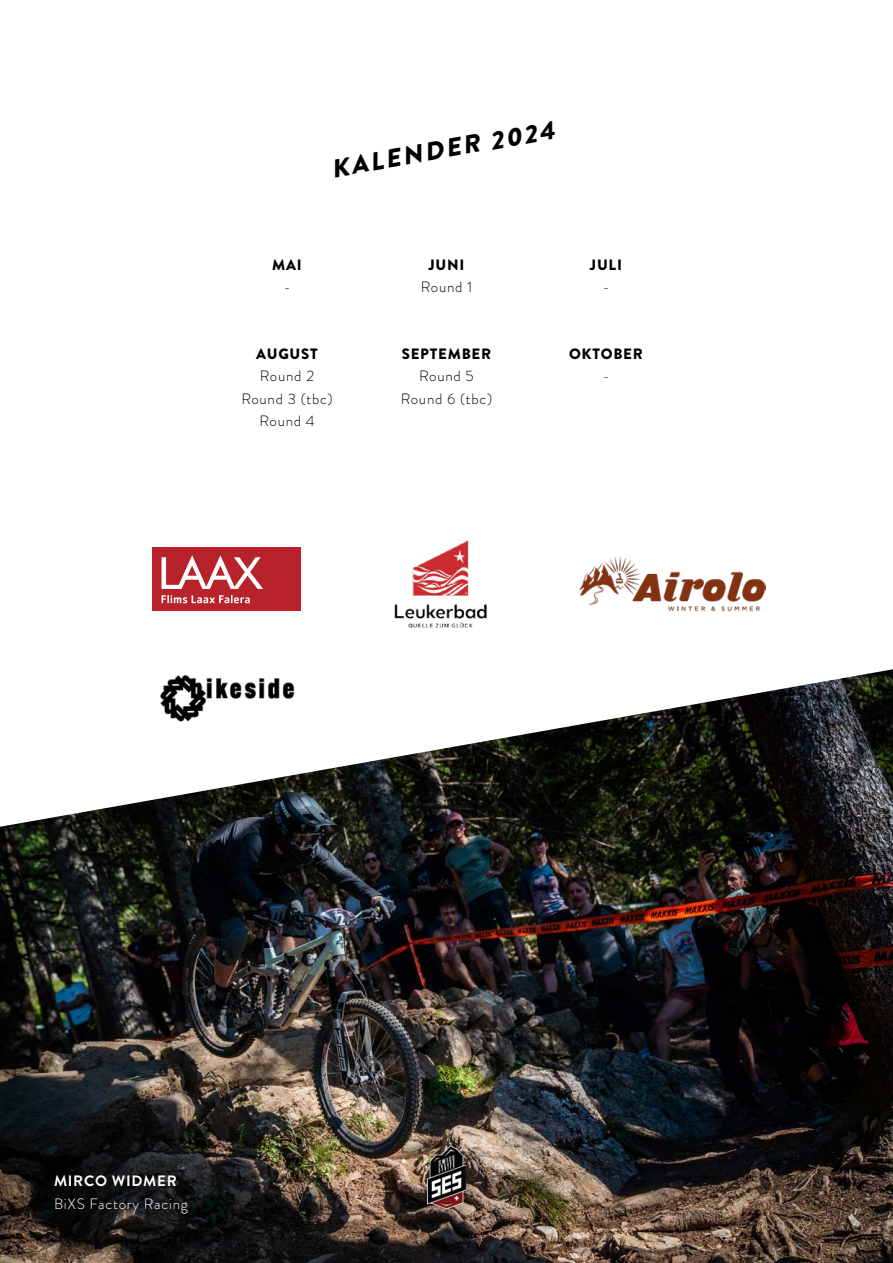
<style>
.page{position:relative;width:893px;height:1263px;background:#fff}
.page>*{position:absolute;margin:0;border:0;box-sizing:border-box;transform-origin:0 0}
.t1{font:italic 900 25.5px "Brandon Grotesque";color:#000}
.t2{font:300 15px/22.5px "Brandon Grotesque";letter-spacing:.05em;color:#000;text-align:center}
.t3{font:900 15px "Brandon Grotesque";letter-spacing:.05em;color:#000}
.t4{font:300 15px "Brandon Grotesque";letter-spacing:.05em;color:#fff}
.t5{font:700 15px "Brandon Grotesque";letter-spacing:.05em;color:#fff}
</style>
<div class="page">
<img style="left:0;top:669px;width:893px;height:594px">
<img style="left:394px;top:540px;width:93px;height:88px">
<img style="left:579px;top:556px;width:186px;height:55px">
<img style="left:427px;top:1145px;width:39px;height:64px">
<div style="left:152px;top:548px;width:149px;height:63px;background:#b7222b"></div>
<svg style="left:162px;top:555px;width:101px;height:34px"></svg>
<svg style="left:162px;top:595px;width:88px;height:8px"></svg>
<img style="left:152px;top:669px;width:149px;height:60px">
<h1 class="t1" style="left:328px;top:151px;width:228px;rotate:-10deg">KALENDER 2024</h1>
<p class="t3" style="left:272px;top:254px;width:31px">MAI</p>
<p class="t2" style="left:283px;top:276px;width:9px">-</p>
<p class="t3" style="left:256px;top:343px;width:63px">AUGUST</p>
<p class="t2" style="left:241px;top:365px;width:93px">Round 2<br>Round 3 (tbc)<br>Round 4</p>
<p class="t3" style="left:428px;top:254px;width:37px">JUNI</p>
<p class="t2" style="left:421px;top:276px;width:53px">Round 1</p>
<p class="t3" style="left:402px;top:343px;width:91px">SEPTEMBER</p>
<p class="t2" style="left:401px;top:365px;width:93px">Round 5<br>Round 6 (tbc)</p>
<p class="t3" style="left:590px;top:254px;width:34px">JULI</p>
<p class="t2" style="left:602px;top:276px;width:9px">-</p>
<p class="t3" style="left:569px;top:343px;width:75px">OKTOBER</p>
<p class="t2" style="left:602px;top:365px;width:9px">-</p>
<p class="t5" style="left:54px;top:1171px;width:124px">MIRCO WIDMER</p>
<p class="t4" style="left:54px;top:1193px;width:135px">BiXS Factory Racing</p>
</div>
